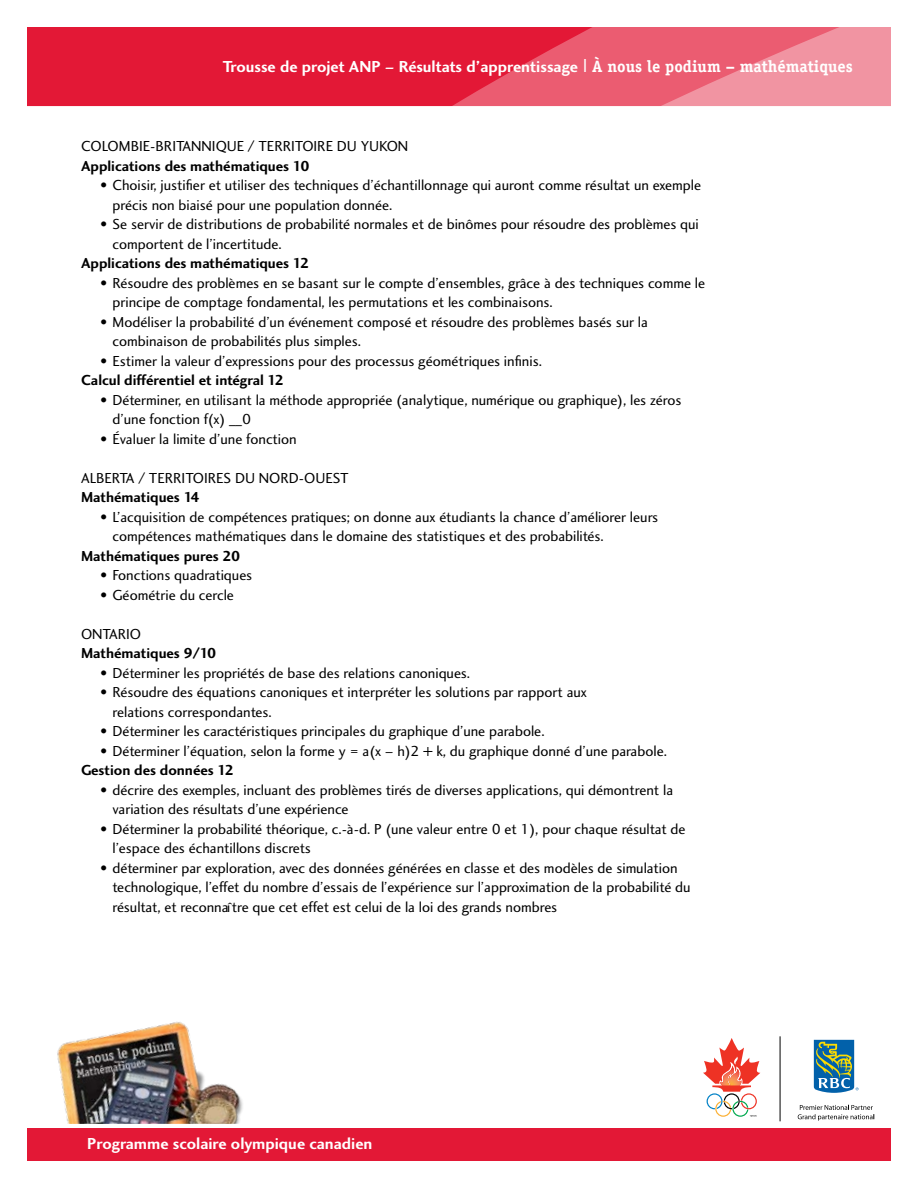
<style>
.page{position:relative;width:918px;height:1188px;background:#fff}
.page>*{position:absolute;margin:0;border:0;box-sizing:border-box;transform-origin:0 0}
.t1{font:16.5px "Charlotte Sans Bold Plain";color:#fff}
.t2{font:15px/19.5px "Charlotte Sans Book Plain";color:#000}
.t3{font:15px "Charlotte Sans Bold Plain";color:#000}
.s1{font-size:19.5px}
.s2{font-family:"Officina Serif";font-weight:700}
</style>
<div class="page">
<svg style="left:703px;top:1038px;width:57px;height:79px"></svg>
<hr style="left:780px;top:1036px;width:1px;height:85px;background:#000">
<svg style="left:814px;top:1040px;width:45px;height:53px;background:#5a929e"></svg>
<svg style="left:798px;top:1105px;width:76px;height:16px"></svg>
<div style="left:27px;top:1128px;width:864px;height:33px;background:#e31836"></div>
<svg style="left:37px;top:27px;width:854px;height:79px;background:#e73e57"></svg>
<img style="left:57px;top:1021px;width:186px;height:103px">
<p class="t1" style="left:223px;top:56px;width:631px">Trousse de projet ANP – Résultats d’apprentissage <span class="s1">|</span> <span class="s2">À nous le podium – mathématiques</span></p>
<p class="t2" style="left:81px;top:136px;width:329px">COLOMBIE-BRITANNIQUE / TERRITOIRE DU YUKON</p>
<p class="t3" style="left:81px;top:157px;width:230px">Applications des mathématiques 10</p>
<p class="t2" style="left:112px;top:175px;width:590px;text-indent:-12px">• Choisir, justifier et utiliser des techniques d’échantillonnage qui auront comme résultat un exemple précis non biaisé pour une population donnée.</p>
<p class="t2" style="left:112px;top:214px;width:588px;text-indent:-12px">• Se servir de distributions de probabilité normales et de binômes pour résoudre des problèmes qui comportent de l’incertitude.</p>
<p class="t3" style="left:81px;top:254px;width:230px">Applications des mathématiques 12</p>
<p class="t2" style="left:112px;top:273px;width:594px;text-indent:-12px">• Résoudre des problèmes en se basant sur le compte d’ensembles, grâce à des techniques comme le principe de comptage fondamental, les permutations et les combinaisons.</p>
<p class="t2" style="left:112px;top:312px;width:537px;text-indent:-12px">• Modéliser la probabilité d’un événement composé et résoudre des problèmes basés sur la combinaison de probabilités plus simples.</p>
<p class="t2" style="left:100px;top:351px;width:443px">• Estimer la valeur d’expressions pour des processus géométriques infinis.</p>
<p class="t3" style="left:81px;top:371px;width:204px">Calcul différentiel et intégral 12</p>
<p class="t2" style="left:112px;top:390px;width:571px;text-indent:-12px">• Déterminer, en utilisant la méthode appropriée (analytique, numérique ou graphique), les zéros d’une fonction f(x) __0</p>
<p class="t2" style="left:100px;top:429px;width:198px">• Évaluer la limite d’une fonction</p>
<p class="t2" style="left:81px;top:468px;width:269px">ALBERTA / TERRITOIRES DU NORD-OUEST</p>
<p class="t3" style="left:81px;top:488px;width:120px">Mathématiques 14</p>
<p class="t2" style="left:112px;top:507px;width:547px;text-indent:-12px">• L’acquisition de compétences pratiques; on donne aux étudiants la chance d’améliorer leurs compétences mathématiques dans le domaine des statistiques et des probabilités.</p>
<p class="t3" style="left:81px;top:547px;width:161px">Mathématiques pures 20</p>
<p class="t2" style="left:100px;top:565px;width:153px">• Fonctions quadratiques</p>
<p class="t2" style="left:100px;top:585px;width:135px">• Géométrie du cercle</p>
<p class="t2" style="left:81px;top:624px;width:62px">ONTARIO</p>
<p class="t3" style="left:81px;top:644px;width:137px">Mathématiques 9/10</p>
<p class="t2" style="left:100px;top:663px;width:371px">• Déterminer les propriétés de base des relations canoniques.</p>
<p class="t2" style="left:112px;top:682px;width:476px;text-indent:-12px">• Résoudre des équations canoniques et interpréter les solutions par rapport aux relations correspondantes.</p>
<p class="t2" style="left:100px;top:721px;width:446px">• Déterminer les caractéristiques principales du graphique d’une parabole.</p>
<p class="t2" style="left:100px;top:741px;width:568px">• Déterminer l’équation, selon la forme y = a(x – h)2 + k, du graphique donné d’une parabole.</p>
<p class="t3" style="left:81px;top:761px;width:154px">Gestion des données 12</p>
<p class="t2" style="left:112px;top:780px;width:562px;text-indent:-12px">• décrire des exemples, incluant des problèmes tirés de diverses applications, qui démontrent la variation des résultats d’une expérience</p>
<p class="t2" style="left:112px;top:819px;width:575px;text-indent:-12px">• Déterminer la probabilité théorique, c.-à-d. P (une valeur entre 0 et 1), pour chaque résultat de l’espace des échantillons discrets</p>
<p class="t2" style="left:112px;top:858px;width:580px;text-indent:-12px">• déterminer par exploration, avec des données générées en classe et des modèles de simulation technologique, l’effet du nombre d’essais de l’expérience sur l’approximation de la probabilité du résultat, et reconnaître que cet effet est celui de la loi des grands nombres</p>
<p class="t1" style="left:87px;top:1134px;width:287px">Programme scolaire olympique canadien</p>
</div>
